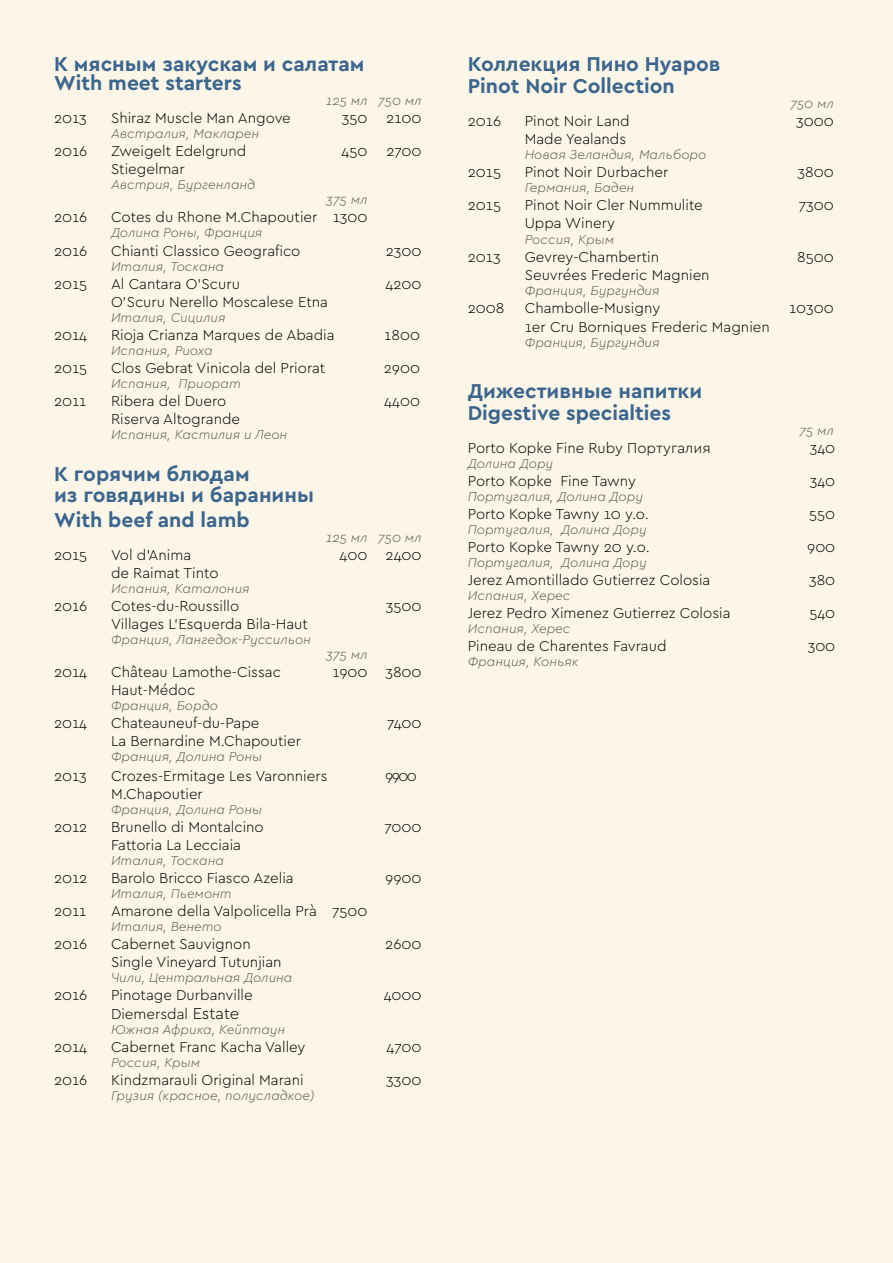
<style>
.page{position:relative;width:893px;height:1263px;background:#fbf6e7}
.page>*{position:absolute;margin:0;border:0;box-sizing:border-box;transform-origin:0 0}
.t1{font:700 21px/22.5px "Cera PRO";color:#3c668d}
.t2{font:300 15px "Cera PRO";color:#000}
.t3{font:italic 300 13.5px "Cera PRO";color:#5f5a50}
.s1{font-size:16.5px}
</style>
<div class="page">
<h1 class="t1" style="left:54px;top:53px;width:312px;line-height:19.5px">К мясным закускам и салатам<br>With meet starters</h1>
<p class="t3" style="left:326px;top:92px;width:97px">125 мл 750 мл</p>
<p class="t2" style="left:54px;top:108px;width:34px">2013</p>
<p class="t2" style="left:111px;top:108px;width:181px">Shiraz Muscle Man Angove</p>
<p class="t2" style="left:342px;top:108px;width:81px">350 2100</p>
<p class="t3" style="left:111px;top:125px;width:150px">Австралия, Макларен</p>
<p class="t2" style="left:54px;top:141px;width:35px">2016</p>
<p class="t2" style="left:111px;top:141px;width:137px">Zweigelt Edelgrund</p>
<p class="t2" style="left:342px;top:141px;width:27px">450</p>
<p class="t2" style="left:387px;top:141px;width:36px">2700</p>
<p class="t2" style="left:111px;top:159px;width:75px">Stiegelmar</p>
<p class="t3" style="left:111px;top:176px;width:146px">Австрия, Бургенланд</p>
<p class="t3" style="left:326px;top:191px;width:43px">375 мл</p>
<p class="t2" style="left:54px;top:207px;width:35px">2016</p>
<p class="t2" style="left:111px;top:207px;width:258px">Cotes du Rhone M.Chapoutier 1300</p>
<p class="t3" style="left:111px;top:224px;width:153px">Долина Роны, Франция</p>
<p class="t2" style="left:54px;top:240px;width:35px">2016</p>
<p class="t2" style="left:111px;top:240px;width:191px">Chianti Classico Geografico</p>
<p class="t2" style="left:386px;top:240px;width:37px">2300</p>
<p class="t3" style="left:111px;top:257px;width:114px">Италия, Тоскана</p>
<p class="t2" style="left:54px;top:273px;width:35px">2015</p>
<p class="t2" style="left:111px;top:273px;width:130px">Al Cantara O’Scuru</p>
<p class="t2" style="left:386px;top:273px;width:37px">4200</p>
<p class="t2" style="left:111px;top:291px;width:218px">O’Scuru Nerello Moscalese Etna</p>
<p class="t3" style="left:111px;top:308px;width:116px">Италия, Сицилия</p>
<p class="t2" style="left:54px;top:324px;width:35px">2014</p>
<p class="t2" style="left:111px;top:324px;width:225px">Rioja Crianza Marques de Abadia</p>
<p class="t2" style="left:384px;top:324px;width:37px">1800</p>
<p class="t3" style="left:111px;top:341px;width:103px">Испания, Риоха</p>
<p class="t2" style="left:54px;top:357px;width:35px">2015</p>
<p class="t2" style="left:111px;top:357px;width:216px">Clos Gebrat Vinicola del Priorat</p>
<p class="t2" style="left:384px;top:357px;width:38px">2900</p>
<p class="t3" style="left:111px;top:374px;width:131px">Испания, Приорат</p>
<p class="t2" style="left:54px;top:390px;width:34px">2011</p>
<p class="t2" style="left:111px;top:390px;width:117px">Ribera del Duero</p>
<p class="t2" style="left:384px;top:390px;width:37px">4400</p>
<p class="t2" style="left:111px;top:408px;width:131px">Riserva Altogrande</p>
<p class="t3" style="left:111px;top:425px;width:178px">Испания, Кастилия и Леон</p>
<h1 class="t1" style="left:54px;top:462px;width:261px;line-height:21px">К горячим блюдам<br>из говядины и баранины</h1>
<h1 class="t1" style="left:54px;top:508px;width:197px">With beef and lamb</h1>
<p class="t3" style="left:326px;top:528px;width:97px">125 мл 750 мл</p>
<p class="t2" style="left:54px;top:545px;width:35px">2015</p>
<p class="t2" style="left:111px;top:545px;width:82px">Vol d’Anima</p>
<p class="t2" style="left:340px;top:545px;width:83px">400 2400</p>
<p class="t2" style="left:111px;top:563px;width:109px">de Raimat Tinto</p>
<p class="t3" style="left:111px;top:579px;width:140px">Испания, Каталония</p>
<p class="t2" style="left:54px;top:596px;width:35px">2016</p>
<p class="t2" style="left:111px;top:596px;width:130px">Cotes-du-Roussillo</p>
<p class="t2" style="left:386px;top:596px;width:37px">3500</p>
<p class="t2" style="left:111px;top:614px;width:198px">Villages L’Esquerda Bila-Haut</p>
<p class="t3" style="left:111px;top:630px;width:202px">Франция, Лангедок-Руссильон</p>
<p class="t3" style="left:326px;top:645px;width:43px">375 мл</p>
<p class="t2" style="left:54px;top:662px;width:35px">2014</p>
<p class="t2" style="left:111px;top:662px;width:171px">Château Lamothe-Cissac</p>
<p class="t2" style="left:333px;top:662px;width:90px">1900 3800</p>
<p class="t2" style="left:111px;top:680px;width:86px">Haut-Médoc</p>
<p class="t3" style="left:111px;top:696px;width:109px">Франция, Бордо</p>
<p class="t2" style="left:54px;top:713px;width:35px">2014</p>
<p class="t2" style="left:111px;top:713px;width:150px">Chateauneuf-du-Pape</p>
<p class="t2" style="left:387px;top:713px;width:36px">7400</p>
<p class="t2" style="left:111px;top:731px;width:191px">La Bernardine M.Chapoutier</p>
<p class="t3" style="left:111px;top:747px;width:153px">Франция, Долина Роны</p>
<p class="t2" style="left:54px;top:765px;width:34px">2013</p>
<p class="t2" style="left:111px;top:765px;width:218px">Crozes-Ermitage Les Varonniers</p>
<p class="t2" style="left:385px;top:765px;width:33px">9900</p>
<p class="t2" style="left:111px;top:783px;width:93px">M.Chapoutier</p>
<p class="t3" style="left:111px;top:800px;width:153px">Франция, Долина Роны</p>
<p class="t2" style="left:54px;top:816px;width:35px">2012</p>
<p class="t2" style="left:111px;top:816px;width:154px">Brunello di Montalcino</p>
<p class="t2" style="left:385px;top:816px;width:38px">7000</p>
<p class="t2" style="left:111px;top:834px;width:132px">Fattoria La Lecciaia</p>
<p class="t3" style="left:111px;top:851px;width:114px">Италия, Тоскана</p>
<p class="t2" style="left:54px;top:867px;width:35px">2012</p>
<p class="t2" style="left:111px;top:867px;width:184px">Barolo Bricco Fiasco Azelia</p>
<p class="t2" style="left:385px;top:867px;width:38px">9900</p>
<p class="t3" style="left:111px;top:884px;width:122px">Италия, Пьемонт</p>
<p class="t2" style="left:54px;top:900px;width:34px">2011</p>
<p class="t2" style="left:111px;top:900px;width:258px">Amarone della Valpolicella Prà 7500</p>
<p class="t3" style="left:111px;top:917px;width:112px">Италия, Венето</p>
<p class="t2" style="left:54px;top:933px;width:35px">2016</p>
<p class="t2" style="left:111px;top:933px;width:141px">Cabernet Sauvignon</p>
<p class="t2" style="left:385px;top:933px;width:38px">2600</p>
<p class="t2" style="left:111px;top:951px;width:172px">Single Vineyard Tutunjian</p>
<p class="t3" style="left:111px;top:968px;width:183px">Чили, Центральная Долина</p>
<p class="t2" style="left:54px;top:984px;width:35px">2016</p>
<p class="t2" style="left:111px;top:984px;width:143px">Pinotage Durbanville</p>
<p class="t2" style="left:384px;top:984px;width:39px">4000</p>
<p class="t2" style="left:111px;top:1004px;width:130px">Diemersdal <span class="s1">Estate</span></p>
<p class="t3" style="left:111px;top:1021px;width:176px">Южная Африка, Кейптаун</p>
<p class="t2" style="left:54px;top:1037px;width:35px">2014</p>
<p class="t2" style="left:111px;top:1037px;width:196px">Cabernet Franc Kacha Valley</p>
<p class="t2" style="left:387px;top:1037px;width:36px">4700</p>
<p class="t3" style="left:111px;top:1054px;width:91px">Россия, Крым</p>
<p class="t2" style="left:54px;top:1070px;width:35px">2016</p>
<p class="t2" style="left:111px;top:1070px;width:194px">Kindzmarauli Original Marani</p>
<p class="t2" style="left:386px;top:1070px;width:37px">3300</p>
<p class="t3" style="left:111px;top:1087px;width:205px">Грузия (красное, полусладкое)</p>
<h1 class="t1" style="left:468px;top:52px;width:254px">Коллекция Пино Нуаров<br>Pinot Noir Collection</h1>
<p class="t3" style="left:790px;top:95px;width:45px">750 мл</p>
<p class="t2" style="left:468px;top:111px;width:35px">2016</p>
<p class="t2" style="left:525px;top:111px;width:107px">Pinot Noir Land</p>
<p class="t2" style="left:796px;top:111px;width:39px">3000</p>
<p class="t2" style="left:525px;top:129px;width:103px">Made Yealands</p>
<p class="t3" style="left:525px;top:146px;width:183px">Новая Зеландия, Мальборо</p>
<p class="t2" style="left:468px;top:162px;width:35px">2015</p>
<p class="t2" style="left:525px;top:162px;width:145px">Pinot Noir Durbacher</p>
<p class="t2" style="left:798px;top:162px;width:38px">3800</p>
<p class="t3" style="left:525px;top:179px;width:111px">Германия, Баден</p>
<p class="t2" style="left:468px;top:195px;width:35px">2015</p>
<p class="t2" style="left:525px;top:195px;width:180px">Pinot Noir Cler Nummulite</p>
<p class="t2" style="left:799px;top:195px;width:36px">7300</p>
<p class="t2" style="left:525px;top:213px;width:92px">Uppa Winery</p>
<p class="t3" style="left:525px;top:230px;width:91px">Россия, Крым</p>
<p class="t2" style="left:468px;top:246px;width:34px">2013</p>
<p class="t2" style="left:525px;top:246px;width:136px">Gevrey-Chambertin</p>
<p class="t2" style="left:797px;top:246px;width:38px">8500</p>
<p class="t2" style="left:525px;top:264px;width:186px">Seuvrées Frederic Magnien</p>
<p class="t3" style="left:525px;top:281px;width:136px">Франция, Бургундия</p>
<p class="t2" style="left:468px;top:297px;width:38px">2008</p>
<p class="t2" style="left:525px;top:297px;width:137px">Chambolle-Musigny</p>
<p class="t2" style="left:789px;top:297px;width:46px">10300</p>
<p class="t2" style="left:525px;top:317px;width:247px">1er Cru Borniques Frederic Magnien</p>
<p class="t3" style="left:525px;top:334px;width:136px">Франция, Бургундия</p>
<h1 class="t1" style="left:468px;top:378px;width:236px">Дижестивные напитки<br>Digestive specialties</h1>
<p class="t3" style="left:799px;top:422px;width:36px">75 мл</p>
<p class="t2" style="left:468px;top:438px;width:245px">Porto Kopke Fine Ruby Португалия</p>
<p class="t2" style="left:810px;top:438px;width:27px">340</p>
<p class="t3" style="left:468px;top:455px;width:87px">Долина Дору</p>
<p class="t2" style="left:468px;top:471px;width:170px">Porto Kopke Fine Tawny</p>
<p class="t2" style="left:810px;top:471px;width:27px">340</p>
<p class="t3" style="left:468px;top:488px;width:177px">Португалия, Долина Дору</p>
<p class="t2" style="left:468px;top:504px;width:183px">Porto Kopke Tawny 10 y.o.</p>
<p class="t2" style="left:809px;top:504px;width:28px">550</p>
<p class="t3" style="left:468px;top:521px;width:181px">Португалия, Долина Дору</p>
<p class="t2" style="left:468px;top:537px;width:184px">Porto Kopke Tawny 20 y.o.</p>
<p class="t2" style="left:807px;top:537px;width:30px">900</p>
<p class="t3" style="left:468px;top:554px;width:181px">Португалия, Долина Дору</p>
<p class="t2" style="left:468px;top:570px;width:244px">Jerez Amontillado Gutierrez Colosia</p>
<p class="t2" style="left:809px;top:570px;width:28px">380</p>
<p class="t3" style="left:468px;top:587px;width:104px">Испания, Херес</p>
<p class="t2" style="left:468px;top:603px;width:264px">Jerez Pedro Ximenez Gutierrez Colosia</p>
<p class="t2" style="left:809px;top:603px;width:27px">540</p>
<p class="t3" style="left:468px;top:620px;width:104px">Испания, Херес</p>
<p class="t2" style="left:468px;top:636px;width:200px">Pineau de Charentes Favraud</p>
<p class="t2" style="left:808px;top:636px;width:29px">300</p>
<p class="t3" style="left:468px;top:653px;width:112px">Франция, Коньяк</p>
</div>
